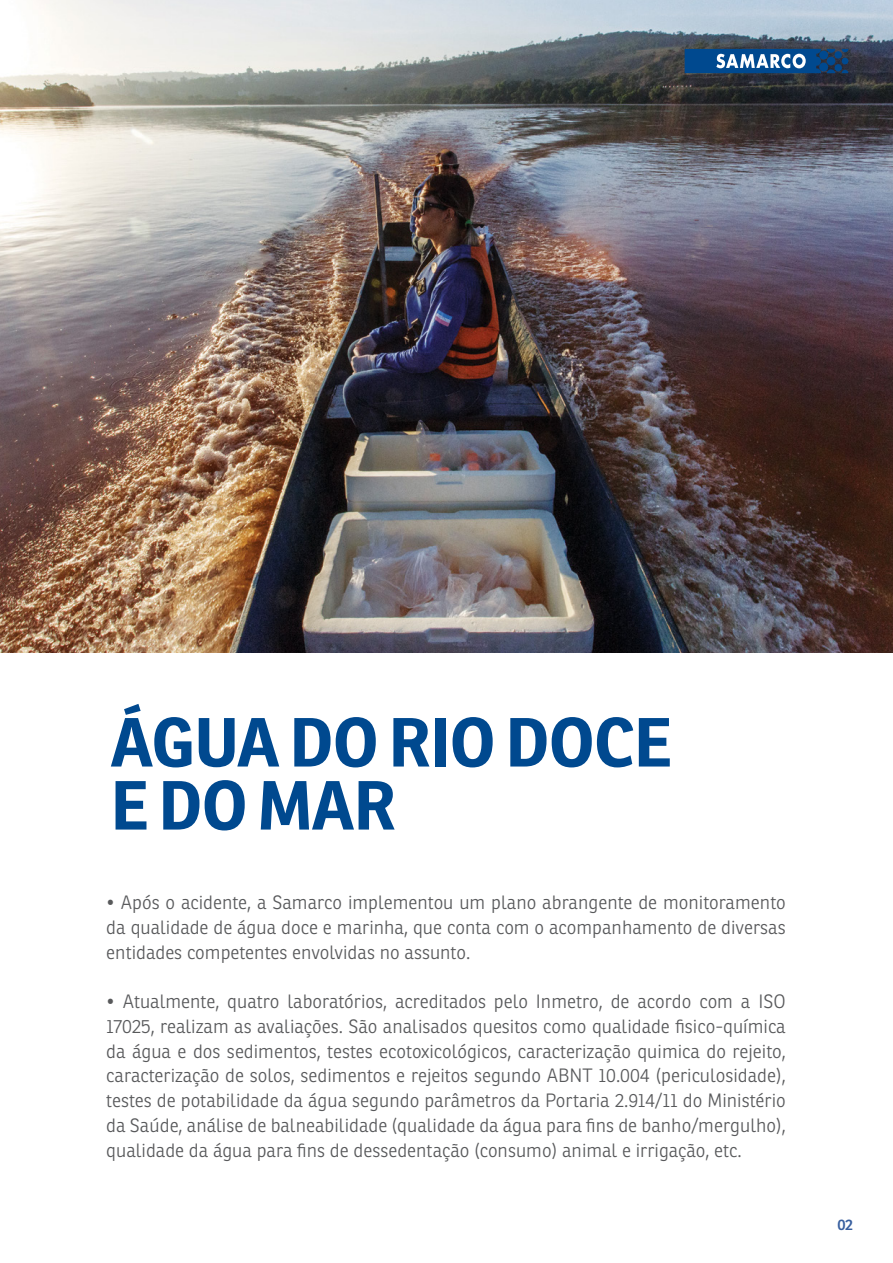
<style>
.page{position:relative;width:893px;height:1263px;background:#fff}
.page>*{position:absolute;margin:0;border:0;box-sizing:border-box;transform-origin:0 0}
.t1{font:700 67.35px/63px "Ronnia";letter-spacing:-.01em;color:#00498f}
.t2{font:300 18.75px/24.8px "Ronnia";color:#58595b;text-align:justify}
.t3{font:600 15px "Ronnia";color:#385f9f}
</style>
<div class="page">
<img style="left:0;top:0;width:893px;height:653px">
<svg style="left:685px;top:49px;width:163px;height:24px;background:#2f669b"></svg>
<h1 class="t1" style="left:111px;top:710px;width:563px">ÁGUA DO RIO DOCE<br>E DO MAR</h1>
<p class="t2" style="left:106px;top:890px;width:681px">• Após o acidente, a Samarco implementou um plano abrangente de monitoramento da qualidade de água doce e marinha, que conta com o acompanhamento de diversas entidades competentes envolvidas no assunto.</p>
<p class="t2" style="left:106px;top:989px;width:681px">• Atualmente, quatro laboratórios, acreditados pelo Inmetro, de acordo com a ISO 17025, realizam as avaliações. São analisados quesitos como qualidade fisico-química da água e dos sedimentos, testes ecotoxicológicos, caracterização quimica do rejeito, caracterização de solos, sedimentos e rejeitos segundo ABNT 10.004 (periculosidade), testes de potabilidade da água segundo parâmetros da Portaria 2.914/11 do Ministério da Saúde, análise de balneabilidade (qualidade da água para fins de banho/mergulho), qualidade da água para fins de dessedentação (consumo) animal e irrigação, etc.</p>
<p class="t3" style="left:837px;top:1215px;width:17px">02</p>
</div>
